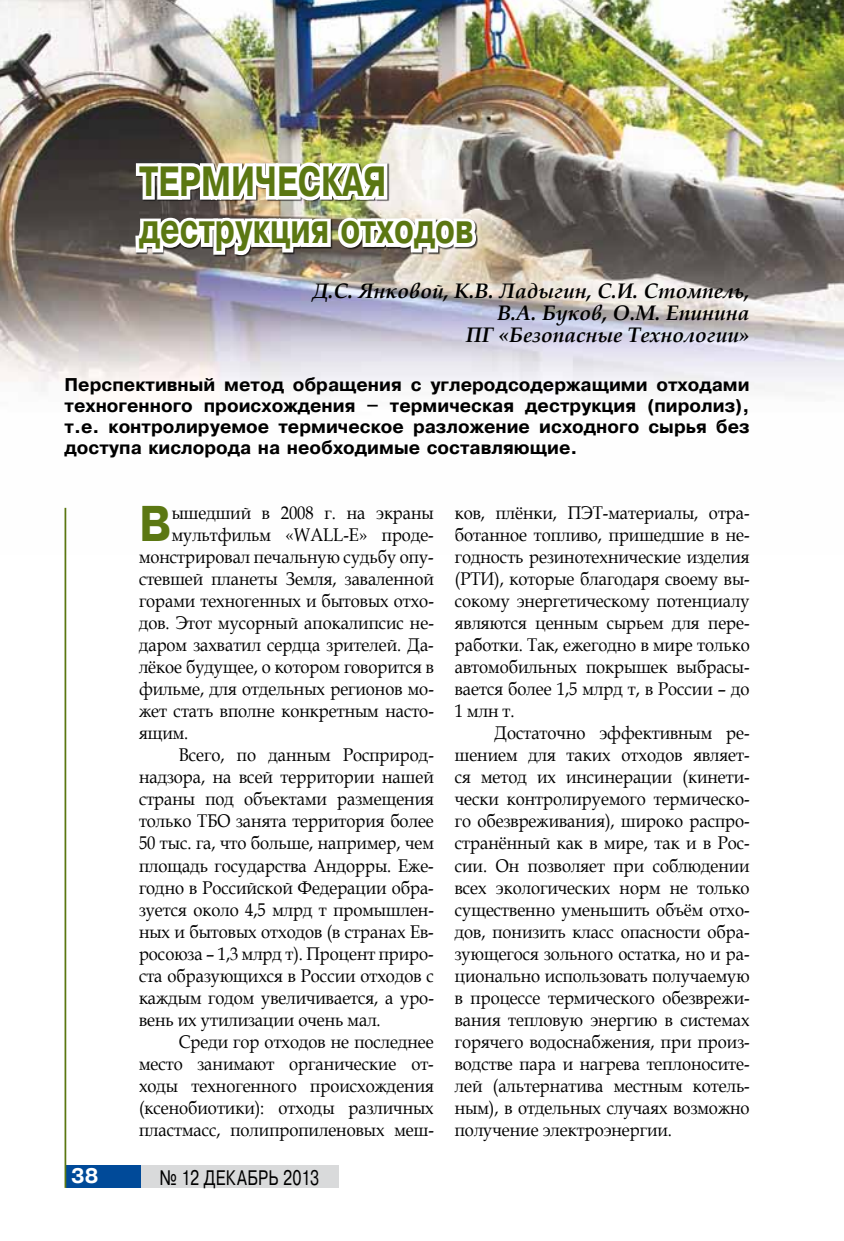
<style>
.page{position:relative;width:844px;height:1241px;background:#fff}
.page>*{position:absolute;margin:0;border:0;box-sizing:border-box;transform-origin:0 0}
.t1{font:49.88px "Pragmatica Bold Cyrillic";color:#5b7712;scale:.9 1}
.t2{font:42px/47.2px "Pragmatica Bold Cyrillic";color:#5b7712;scale:.75 1}
.t3{font:italic 700 21px/22.1px "Book Antiqua";color:#000;text-align:right}
.t4{font:21px "Pragmatica C";letter-spacing:-.025em;color:#000;scale:.75 1}
.t5{font:21px "Pragmatica Bold Cyrillic";color:#fff}
.t6{font:18.38px/22.1px "Book Antiqua";color:#000;text-align:justify;scale:.9 1}
.t7{font:18.38px/21px "Pragmatica Bold Cyrillic";color:#000;text-align:justify}
</style>
<div class="page">
<div style="left:140px;top:1165px;width:198px;height:22px;background:#d9dadb"></div>
<div style="left:66px;top:1165px;width:75px;height:22px;background:#004a99"></div>
<img style="left:0;top:0;width:843px;height:554px">
<img style="left:132px;top:145px;width:349px;height:122px">
<hr style="left:64px;top:507px;width:2px;height:680px;background:#5b7712">
<h2 class="t2" style="left:139px;top:159px;width:447px">Термическая деструкция отходов</h2>
<p class="t3" style="left:313px;top:279px;width:438px">Д.С. Янковой, К.В. Ладыгин, С.И. Стомпель,<br>В.А. Буков, О.М. Епинина<br>ПГ «Безопасные Технологии»</p>
<p class="t7" style="left:64px;top:374px;width:686px">Перспективный метод обращения с углеродсодержащими отходами техногенного происхождения – термическая деструкция (пиролиз), т.е. контролируемое термическое разложение исходного сырья без доступа кислорода на необходимые составляющие.</p>
<h1 class="t1" style="left:139px;top:497px;width:38px">В</h1>
<p class="t6" style="left:172px;top:500px;width:293px">ышедший в 2008 г. на экраны</p>
<p class="t6" style="left:172px;top:523px;width:293px">мультфильм «WALL-E» проде-</p>
<p class="t6" style="left:139px;top:545px;width:329px">монстрировал печальную судьбу опу-</p>
<p class="t6" style="left:139px;top:567px;width:329px">стевшей планеты Земля, заваленной</p>
<p class="t6" style="left:139px;top:589px;width:329px">горами техногенных и бытовых отхо-</p>
<p class="t6" style="left:139px;top:611px;width:329px">дов. Этот мусорный апокалипсис не-</p>
<p class="t6" style="left:139px;top:633px;width:329px">даром захватил сердца зрителей. Да-</p>
<p class="t6" style="left:139px;top:655px;width:329px">лёкое будущее, о котором говорится в</p>
<p class="t6" style="left:139px;top:677px;width:329px">фильме, для отдельных регионов мо-</p>
<p class="t6" style="left:139px;top:699px;width:329px">жет стать вполне конкретным насто-</p>
<p class="t6" style="left:139px;top:721px;width:56px">ящим.</p>
<p class="t6" style="left:179px;top:743px;width:285px">Всего, по данным Росприрод-</p>
<p class="t6" style="left:139px;top:765px;width:329px">надзора, на всей территории нашей</p>
<p class="t6" style="left:139px;top:787px;width:329px">страны под объектами размещения</p>
<p class="t6" style="left:139px;top:809px;width:329px">только ТБО занята территория более</p>
<p class="t6" style="left:139px;top:831px;width:329px">50 тыс. га, что больше, например, чем</p>
<p class="t6" style="left:139px;top:853px;width:329px">площадь государства Андорры. Еже-</p>
<p class="t6" style="left:139px;top:875px;width:329px">годно в Российской Федерации обра-</p>
<p class="t6" style="left:139px;top:897px;width:329px">зуется около 4,5 млрд т промышлен-</p>
<p class="t6" style="left:139px;top:919px;width:329px">ных и бытовых отходов (в странах Ев-</p>
<p class="t6" style="left:139px;top:941px;width:329px">росоюза – 1,3 млрд т). Процент приро-</p>
<p class="t6" style="left:139px;top:964px;width:329px">ста образующихся в России отходов с</p>
<p class="t6" style="left:139px;top:986px;width:329px">каждым годом увеличивается, а уро-</p>
<p class="t6" style="left:139px;top:1008px;width:270px">вень их утилизации очень мал.</p>
<p class="t6" style="left:179px;top:1030px;width:285px">Среди гор отходов не последнее</p>
<p class="t6" style="left:139px;top:1052px;width:329px">место занимают органические от-</p>
<p class="t6" style="left:139px;top:1074px;width:329px">ходы техногенного происхождения</p>
<p class="t6" style="left:139px;top:1096px;width:329px">(ксенобиотики): отходы различных</p>
<p class="t6" style="left:139px;top:1118px;width:329px">пластмасс, полипропиленовых меш-</p>
<p class="t5" style="left:71px;top:1164px;width:29px">38</p>
<p class="t4" style="left:159px;top:1165px;width:75px">№ 12 декабр</p>
<p class="t4" style="left:268px;top:1165px;width:69px">ь 2013</p>
<p class="t6" style="left:454px;top:500px;width:329px">ков, плёнки, ПЭТ-материалы, отра&shy;ботанное топливо, пришедшие в не&shy;годность резинотехнические изделия (РТИ), которые благодаря своему вы&shy;сокому энергетическому потенциалу являются ценным сырьем для пере&shy;работки. Так, ежегодно в мире только автомобильных покрышек выбрасы&shy;вается более 1,5 млрд т, в России – до 1 млн т.</p>
<p class="t6" style="left:454px;top:721px;width:329px;text-indent:40px">Достаточно эффективным ре&shy;шением для таких отходов являет&shy;ся метод их инсинерации (кинети&shy;чески контролируемого термическо&shy;го обезвреживания), широко распро&shy;странённый как в мире, так и в Рос&shy;сии. Он позволяет при соблюдении всех экологических норм не только существенно уменьшить объём отхо&shy;дов, понизить класс опасности обра&shy;зующегося зольного остатка, но и ра&shy;ционально использовать получаемую в процессе термического обезврежи&shy;вания тепловую энергию в системах горячего водоснабжения, при произ&shy;водстве пара и нагрева теплоносите&shy;лей (альтернатива местным котель&shy;ным), в отдельных случаях возможно получение электроэнергии.</p>
</div>
